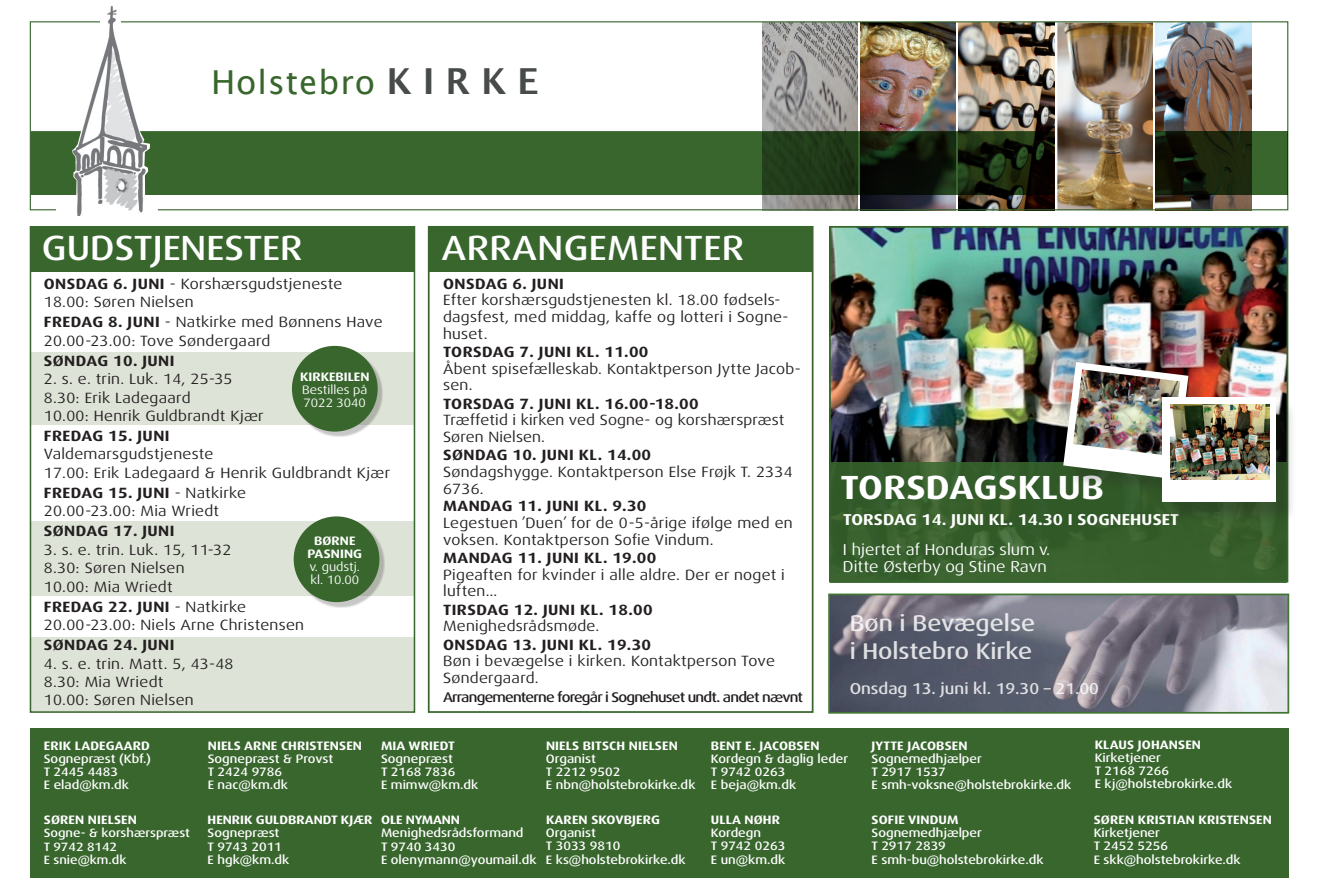
<style>
.page{position:relative;width:1320px;height:893px;background:#fff}
.page>*{position:absolute;margin:0;border:0;box-sizing:border-box;transform-origin:0 0}
.t1{font:500 expanded 35px "Dax OT";letter-spacing:.005em;color:#fff}
.t2{font:700 expanded 33.6px "Dax OT";letter-spacing:.01em;color:#fff}
.t3{font:33.07px "Lucida Grande";letter-spacing:.03em;color:#38662d}
.t4{font:500 expanded 22.75px/27.3px "Dax OT";color:#fff}
.t5{font:expanded 15.75px/17.5px "Dax OT";color:#fff}
.t6{font:700 expanded 15.75px "Dax OT";letter-spacing:.01em;color:#fff}
.t7{font:500 expanded 15.75px "Dax OT";color:#fff}
.t8{font:expanded 14.88px/18.4px "Dax OT";letter-spacing:.02em;color:#231f20}
.t9{font:700 expanded 14.88px "Dax OT";letter-spacing:.03em;color:#231f20}
.t10{font:500 expanded 14px "Dax OT";letter-spacing:-.055em;color:#231f20}
.t11{font:500 expanded 12.25px/13.1px "Dax OT";color:#fff}
.t12{font:700 expanded 12.25px/13px "Dax OT";letter-spacing:.01em;color:#fff;text-align:center}
.t13{font:expanded 12.25px/13px "Dax OT";color:#fff}
.t14{font:700 expanded 12.25px "Dax OT";letter-spacing:-.01em;color:#fff}
.t15{font:500 expanded 12.08px/13.1px "Dax OT";color:#fff}
.s1{font-weight:700;font-size:35.88px;color:#474b49}
.s2{font-weight:700}
</style>
<div class="page">
<div style="left:31px;top:352px;width:383px;height:72px;background:#dee3d7"></div>
<div style="left:31px;top:521px;width:383px;height:74px;background:#dee3d7"></div>
<div style="left:31px;top:637px;width:383px;height:75px;background:#dee3d7"></div>
<img style="left:762px;top:23px;width:96px;height:185px">
<img style="left:860px;top:23px;width:95px;height:185px">
<img style="left:958px;top:23px;width:96px;height:185px">
<img style="left:1057px;top:23px;width:96px;height:185px">
<img style="left:1155px;top:23px;width:96px;height:185px">
<div style="left:30px;top:21px;width:1258px;height:189px;border:1px solid #38662d"></div>
<div style="left:56px;top:193px;width:102px;height:28px;background:#fff"></div>
<svg style="left:1155px;top:131px;width:133px;height:64px;background:#1e3012"></svg>
<svg style="left:146px;top:131px;width:908px;height:64px;background:#2d5124"></svg>
<div style="left:31px;top:131px;width:42px;height:64px;background:#38662d"></div>
<img style="left:73px;top:6px;width:73px;height:209px">
<div style="left:30px;top:226px;width:385px;height:487px;border:2px solid #38662d"></div>
<div style="left:31px;top:227px;width:383px;height:45px;background:#38662d"></div>
<div style="left:30px;top:728px;width:1258px;height:150px;background:#38662d"></div>
<div style="left:428px;top:226px;width:385px;height:487px;border:2px solid #38662d"></div>
<div style="left:429px;top:227px;width:383px;height:44px;background:#38662d"></div>
<div style="left:294px;top:348px;width:89px;height:89px;background:#231f20;opacity:.25"></div>
<div style="left:292px;top:346px;width:86px;height:86px;background:#38662d;border-radius:50%"></div>
<div style="left:296px;top:519px;width:89px;height:89px;background:#231f20;opacity:.25"></div>
<div style="left:294px;top:516px;width:85px;height:86px;background:#38662d;border-radius:50%"></div>
<img style="left:832px;top:229px;width:453px;height:233px">
<div style="left:830px;top:462px;width:457px;height:120px;background:#375f2c"></div>
<img style="left:831px;top:596px;width:455px;height:115px">
<div style="left:828px;top:593px;width:461px;height:121px;border:2px solid #437536"></div>
<div style="left:1066px;top:365px;width:143px;height:136px;background:#231f20;opacity:.25"></div>
<img style="left:1063px;top:362px;width:125px;height:117px">
<img style="left:1073px;top:369px;width:107px;height:87px">
<div style="left:1165px;top:400px;width:132px;height:124px;background:#231f20;opacity:.25"></div>
<div style="left:1162px;top:397px;width:113px;height:105px;background:#fff"></div>
<img style="left:1170px;top:404px;width:99px;height:75px">
<h3 class="t3" style="left:211px;top:63px;width:329px">Holstebro <span class="s1">K I R K E</span></h3>
<h1 class="t1" style="left:42px;top:226px;width:262px">GUDSTJENESTER</h1>
<p class="t8" style="left:44px;top:275px;width:300px"><span class="s2">ONSDAG 6. JUNI</span> - Korshærsgudstjeneste<br>18.00: Søren Nielsen</p>
<p class="t8" style="left:44px;top:313px;width:340px"><span class="s2">FREDAG 8. JUNI</span> - Natkirke med Bønnens Have<br>20.00-23.00: Tove Søndergaard</p>
<p class="t9" style="left:44px;top:351px;width:132px">SØNDAG 10. JUNI</p>
<p class="t8" style="left:44px;top:370px;width:221px">2. s. e. trin. Luk. 14, 25-35<br>8.30: Erik Ladegaard<br>10.00: Henrik Guldbrandt Kjær</p>
<p class="t9" style="left:44px;top:426px;width:127px">FREDAG 15. JUNI</p>
<p class="t8" style="left:44px;top:445px;width:348px">Valdemarsgudstjeneste<br>17.00: Erik Ladegaard &amp; Henrik Guldbrandt Kjær</p>
<p class="t8" style="left:44px;top:484px;width:204px"><span class="s2">FREDAG 15. JUNI</span> - Natkirke<br>20.00-23.00: Mia Wriedt</p>
<p class="t9" style="left:44px;top:522px;width:132px">SØNDAG 17. JUNI</p>
<p class="t8" style="left:44px;top:541px;width:189px">3. s. e. trin. Luk. 15, 11-32<br>8.30: Søren Nielsen<br>10.00: Mia Wriedt</p>
<p class="t8" style="left:44px;top:597px;width:262px"><span class="s2">FREDAG 22. JUNI</span> - Natkirke<br>20.00-23.00: Niels Arne Christensen</p>
<p class="t9" style="left:44px;top:635px;width:132px">SØNDAG 24. JUNI</p>
<p class="t8" style="left:44px;top:654px;width:191px">4. s. e. trin. Matt. 5, 43-48<br>8.30: Mia Wriedt<br>10.00: Søren Nielsen</p>
<p class="t12" style="left:300px;top:370px;width:71px">KIRKEBILEN</p>
<p class="t13" style="left:302px;top:383px;width:67px">Bestilles på<br>7022 3040</p>
<p class="t12" style="left:307px;top:534px;width:56px">BØRNE<br>PASNING</p>
<p class="t13" style="left:310px;top:560px;width:52px">v. gudstj. kl. 10.00</p>
<h1 class="t1" style="left:441px;top:226px;width:304px">ARRANGEMENTER</h1>
<p class="t9" style="left:443px;top:274px;width:122px">ONSDAG 6. JUNI</p>
<p class="t8" style="left:443px;top:292px;width:347px;line-height:16.6px">Efter korshærsgudstjenesten kl. 18.00 fødsels&shy;dagsfest, med middag, kaffe og lotteri i Sogne&shy;huset.</p>
<p class="t9" style="left:443px;top:342px;width:207px">TORSDAG 7. JUNI KL. 11.00</p>
<p class="t8" style="left:443px;top:360px;width:359px;line-height:16.6px">Åbent spisefælleskab. Kontaktperson Jytte Jacob&shy;sen.</p>
<p class="t9" style="left:443px;top:394px;width:257px">TORSDAG 7. JUNI KL. 16.00-18.00</p>
<p class="t8" style="left:443px;top:412px;width:343px;line-height:16.6px">Træffetid i kirken ved Sogne- og korshærspræst<br>Søren Nielsen.</p>
<p class="t9" style="left:443px;top:446px;width:209px">SØNDAG 10. JUNI KL. 14.00</p>
<p class="t8" style="left:443px;top:464px;width:351px;line-height:16.6px">Søndagshygge. Kontaktperson Else Frøjk T. 2334<br>6736.</p>
<p class="t9" style="left:443px;top:497px;width:205px">MANDAG 11. JUNI KL. 9.30</p>
<p class="t8" style="left:443px;top:515px;width:351px;line-height:16.6px">Legestuen ’Duen’ for de 0-5-årige ifølge med en voksen. Kontaktperson Sofie Vindum.</p>
<p class="t9" style="left:443px;top:548px;width:215px">MANDAG 11. JUNI KL. 19.00</p>
<p class="t8" style="left:443px;top:566px;width:343px;line-height:16.6px">Pigeaften for kvinder i alle aldre. Der er noget i luften…</p>
<p class="t9" style="left:443px;top:600px;width:211px">TIRSDAG 12. JUNI KL. 18.00</p>
<p class="t8" style="left:443px;top:617px;width:158px">Menighedsrådsmøde.</p>
<p class="t9" style="left:443px;top:635px;width:209px">ONSDAG 13. JUNI KL. 19.30</p>
<p class="t8" style="left:443px;top:653px;width:333px;line-height:16.6px">Bøn i bevægelse i kirken. Kontaktperson Tove<br>Søndergaard.</p>
<p class="t10" style="left:443px;top:688px;width:361px">Arrangementerne foregår i Sognehuset undt. andet nævnt</p>
<h2 class="t2" style="left:840px;top:466px;width:265px">TORSDAGSKLUB</h2>
<p class="t6" style="left:843px;top:509px;width:337px">TORSDAG 14. JUNI KL. 14.30 I SOGNEHUSET</p>
<p class="t5" style="left:843px;top:541px;width:209px">I hjertet af Honduras slum v.<br>Ditte Østerby og Stine Ravn</p>
<h3 class="t4" style="left:849px;top:610px;width:187px">Bøn i Bevægelse i Holstebro Kirke</h3>
<p class="t7" style="left:849px;top:678px;width:251px">Onsdag 13. juni kl. 19.30 – 21.00</p>
<p class="t12" style="left:44px;top:739px;width:107px">ERIK LADEGAARD</p>
<p class="t11" style="left:44px;top:752px;width:109px">Sognepræst (Kbf.)<br>T 2445 4483<br>E elad@km.dk</p>
<p class="t12" style="left:44px;top:814px;width:94px">SØREN NIELSEN</p>
<p class="t15" style="left:44px;top:827px;width:148px">Sogne- &amp; korshærspræst<br>T 9742 8142<br>E snie@km.dk</p>
<p class="t12" style="left:208px;top:739px;width:156px">NIELS ARNE CHRISTENSEN</p>
<p class="t11" style="left:208px;top:752px;width:127px">Sognepræst &amp; Provst<br>T 2424 9786<br>E nac@km.dk</p>
<p class="t12" style="left:208px;top:814px;width:166px">HENRIK GULDBRANDT KJÆR</p>
<p class="t11" style="left:208px;top:827px;width:83px">Sognepræst<br>T 9743 2011<br>E hgk@km.dk</p>
<p class="t12" style="left:381px;top:739px;width:75px">MIA WRIEDT</p>
<p class="t11" style="left:381px;top:752px;width:99px">Sognepræst<br>T 2168 7836<br>E mimw@km.dk</p>
<p class="t14" style="left:381px;top:812px;width:80px">OLE NYMANN</p>
<p class="t11" style="left:381px;top:827px;width:157px">Menighedsrådsformand<br>T 9740 3430<br>E olenymann@youmail.dk</p>
<p class="t12" style="left:546px;top:739px;width:133px">NIELS BITSCH NIELSEN</p>
<p class="t11" style="left:546px;top:752px;width:151px">Organist<br>T 2212 9502<br>E nbn@holstebrokirke.dk</p>
<p class="t12" style="left:546px;top:814px;width:115px">KAREN SKOVBJERG</p>
<p class="t11" style="left:546px;top:827px;width:141px">Organist<br>T 3033 9810<br>E ks@holstebrokirke.dk</p>
<p class="t12" style="left:711px;top:739px;width:110px">BENT E. JACOBSEN</p>
<p class="t11" style="left:711px;top:752px;width:139px">Kordegn &amp; daglig leder<br>T 9742 0263<br>E beja@km.dk</p>
<p class="t12" style="left:711px;top:814px;width:70px">ULLA NØHR</p>
<p class="t11" style="left:711px;top:827px;width:76px">Kordegn<br>T 9742 0263<br>E un@km.dk</p>
<p class="t12" style="left:871px;top:739px;width:97px">JYTTE JACOBSEN</p>
<p class="t11" style="left:871px;top:752px;width:201px">Sognemedhjælper<br>T 2917 1537<br>E smh-voksne@holstebrokirke.dk</p>
<p class="t12" style="left:871px;top:814px;width:88px">SOFIE VINDUM</p>
<p class="t11" style="left:871px;top:827px;width:174px">Sognemedhjælper<br>T 2917 2839<br>E smh-bu@holstebrokirke.dk</p>
<p class="t12" style="left:1094px;top:738px;width:108px">KLAUS JOHANSEN</p>
<p class="t11" style="left:1094px;top:751px;width:139px">Kirketjener<br>T 2168 7266<br>E kj@holstebrokirke.dk</p>
<p class="t12" style="left:1093px;top:814px;width:180px">SØREN KRISTIAN KRISTENSEN</p>
<p class="t11" style="left:1093px;top:827px;width:148px">Kirketjener<br>T 2452 5256<br>E skk@holstebrokirke.dk</p>
</div>
